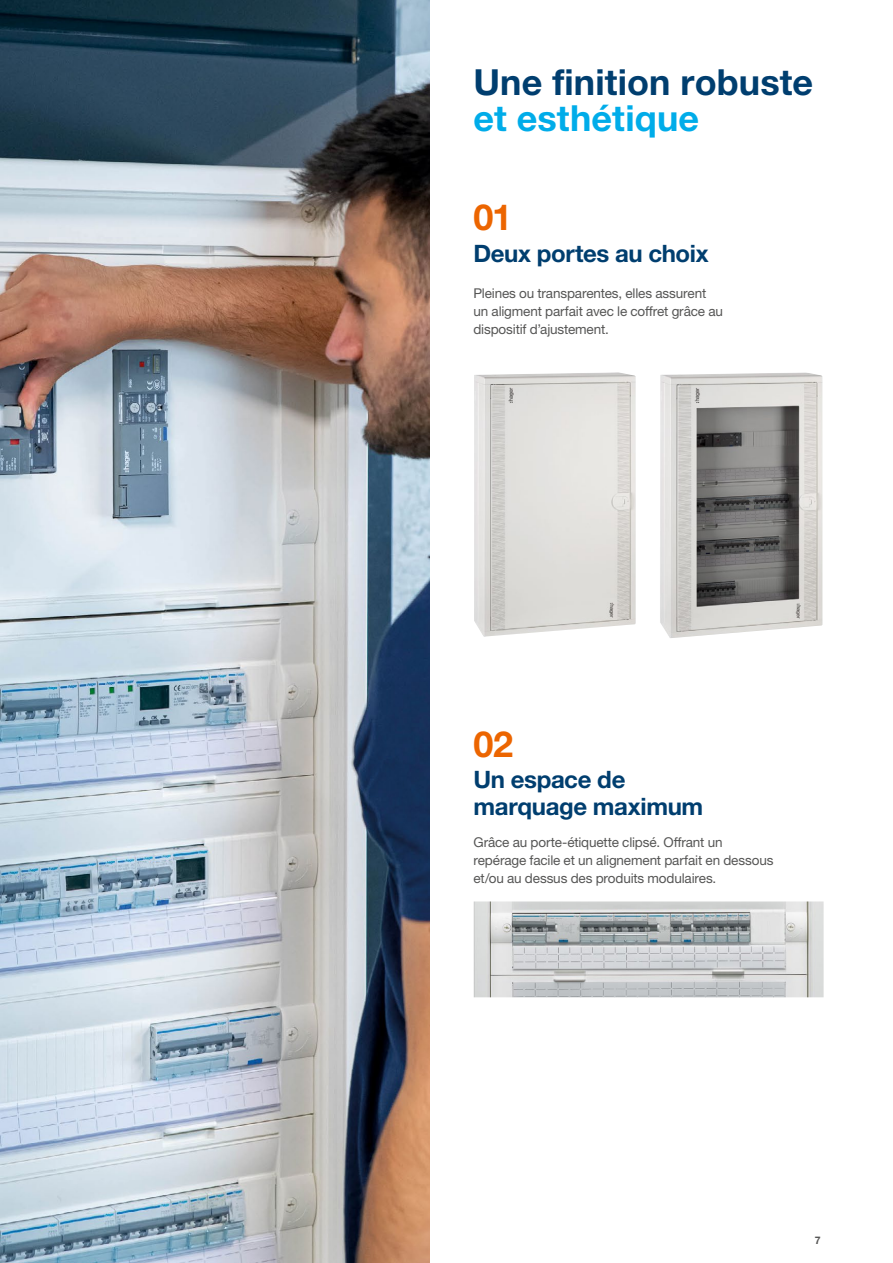
<style>
.page{position:relative;width:893px;height:1263px;background:#fff}
.page>*{position:absolute;margin:0;border:0;box-sizing:border-box;transform-origin:0 0}
.t1{font:700 36px "Helvetica Neue LTW1 G";color:#003e6f}
.t2{font:700 36px "Helvetica Neue LTW1 G";letter-spacing:.005em;color:#00ace9}
.t3{font:700 36px "Helvetica Neue LTW1 G";color:#ec6500}
.t4{font:700 24px/27px "Helvetica Neue LTW1 G";letter-spacing:-.015em;color:#003e6f}
.t5{font:13.5px/18px "Helvetica Neue LTW1 G";letter-spacing:-.01em;color:#565655}
.t6{font:700 10.5px "Helvetica Neue LTW1 G";color:#565655}
</style>
<div class="page">
<img style="left:660px;top:372px;width:163px;height:266px">
<img style="left:474px;top:372px;width:162px;height:265px">
<img style="left:474px;top:901px;width:350px;height:96px">
<img style="left:0;top:0;width:429px;height:1263px">
<h1 class="t1" style="left:473px;top:60px;width:341px">Une finition robuste</h1>
<h1 class="t2" style="left:473px;top:96px;width:227px">et esthétique</h1>
<h1 class="t3" style="left:473px;top:195px;width:40px">01</h1>
<h2 class="t4" style="left:473px;top:239px;width:237px">Deux portes au choix</h2>
<p class="t5" style="left:473px;top:284px;width:251px">Pleines ou transparentes, elles assurent un aligment parfait avec le coffret grâce au dispositif d’ajustement.</p>
<h1 class="t3" style="left:473px;top:722px;width:41px">02</h1>
<h2 class="t4" style="left:473px;top:766px;width:231px">Un espace de marquage maximum</h2>
<p class="t5" style="left:473px;top:833px;width:301px">Grâce au porte-étiquette clipsé. Offrant un repérage facile et un alignement parfait en dessous et/ou au dessus des produits modulaires.</p>
<p class="t6" style="left:815px;top:1233px;width:7px">7</p>
</div>
